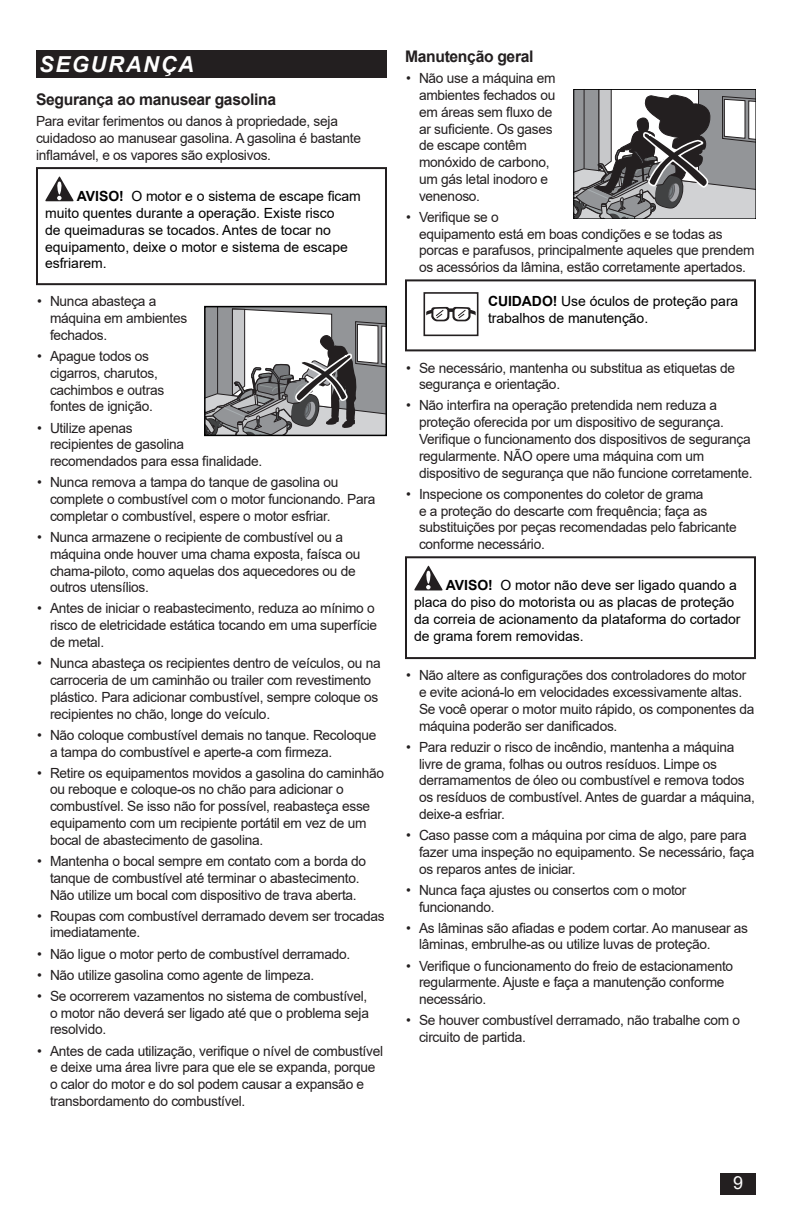
<style>
.page{position:relative;width:792px;height:1224px;background:#fff}
.page>*{position:absolute;margin:0;border:0;box-sizing:border-box;transform-origin:0 0}
.t1{font:italic 700 22px "Arial";letter-spacing:.075em;color:#fff}
.t2{font:18px "Arial";color:#fff}
.Head_9{font:700 16px "Arial";letter-spacing:-.02em;color:#231f20}
.Head_9A{font:700 16px "Arial";letter-spacing:-.02em;color:#231f20}
.Body_Text{font:14px/16.8px "Arial";letter-spacing:-.02em;color:#231f20}
.Warning{font:14px/16.8px "Arial";letter-spacing:-.005em;color:#000}
.s1{font-weight:700}
</style>
<div class="page">
<svg style="left:45px;top:176px;width:29px;height:25px"></svg>
<div style="left:36px;top:167px;width:351px;height:118px;border:2px solid #231f20"></div>
<svg style="left:207px;top:309px;width:177px;height:124px"></svg>
<div style="left:204px;top:306px;width:183px;height:130px;border:2px solid #000"></div>
<div style="left:405px;top:279px;width:351px;height:72px;border:2px solid #231f20"></div>
<div style="left:423px;top:292px;width:55px;height:44px;border:2px solid #231f20"></div>
<svg style="left:426px;top:307px;width:50px;height:14px"></svg>
<svg style="left:414px;top:565px;width:29px;height:25px"></svg>
<div style="left:405px;top:556px;width:351px;height:103px;border:2px solid #231f20"></div>
<svg style="left:576px;top:91px;width:178px;height:126px"></svg>
<div style="left:574px;top:89px;width:182px;height:130px;border:1px solid #000"></div>
<div style="left:721px;top:1174px;width:35px;height:21px;background:#231f20"></div>
<div style="left:36px;top:50px;width:351px;height:28px;background:#231f20"></div>
<h1 class="t1" style="left:39px;top:50px;width:156px">SEGURANÇA</h1>
<p class="Head_9" style="left:36px;top:88px;width:242px">Segurança ao manusear gasolina</p>
<p class="Body_Text" style="left:36px;top:113px;width:327px">Para evitar ferimentos ou danos à propriedade, seja cuidadoso ao manusear gasolina. A gasolina é bastante inflamável, e os vapores são explosivos.</p>
<p class="Warning" style="left:45px;top:188px;width:317px;text-indent:32px"><span class="s1">AVISO!</span> O motor e o sistema de escape ficam muito quentes durante a operação. Existe risco<br>de queimaduras se tocados. Antes de tocar no equipamento, deixe o motor e sistema de escape esfriarem.</p>
<p class="Body_Text" style="left:50px;top:293px;width:139px;text-indent:-13px">• Nunca abasteça a máquina em ambientes fechados.</p>
<p class="Body_Text" style="left:50px;top:348px;width:116px;text-indent:-13px">• Apague todos os cigarros, charutos, cachimbos e outras fontes de ignição.</p>
<p class="Body_Text" style="left:50px;top:419px;width:214px;text-indent:-13px">• Utilize apenas<br>recipientes de gasolina recomendados para essa finalidade.</p>
<p class="Body_Text" style="left:50px;top:474px;width:327px;text-indent:-13px">• Nunca remova a tampa do tanque de gasolina ou complete o combustível com o motor funcionando. Para completar o combustível, espere o motor esfriar.</p>
<p class="Body_Text" style="left:50px;top:529px;width:312px;text-indent:-13px">• Nunca armazene o recipiente de combustível ou a máquina onde houver uma chama exposta, faísca ou chama-piloto, como aquelas dos aquecedores ou de outros utensílios.</p>
<p class="Body_Text" style="left:50px;top:600px;width:329px;text-indent:-13px">• Antes de iniciar o reabastecimento, reduza ao mínimo o risco de eletricidade estática tocando em uma superfície de metal.</p>
<p class="Body_Text" style="left:50px;top:655px;width:332px;text-indent:-13px">• Nunca abasteça os recipientes dentro de veículos, ou na carroceria de um caminhão ou trailer com revestimento plástico. Para adicionar combustível, sempre coloque os recipientes no chão, longe do veículo.</p>
<p class="Body_Text" style="left:50px;top:726px;width:328px;text-indent:-13px">• Não coloque combustível demais no tanque. Recoloque a tampa do combustível e aperte-a com firmeza.</p>
<p class="Body_Text" style="left:50px;top:764px;width:336px;text-indent:-13px">• Retire os equipamentos movidos a gasolina do caminhão ou reboque e coloque-os no chão para adicionar o combustível. Se isso não for possível, reabasteça esse equipamento com um recipiente portátil em vez de um bocal de abastecimento de gasolina.</p>
<p class="Body_Text" style="left:37px;top:853px;width:331px;text-align:center">• Mantenha o bocal sempre em contato com a borda do tanque de combustível até terminar o abastecimento.<br>Não utilize um bocal com dispositivo de trava aberta.</p>
<p class="Body_Text" style="left:50px;top:907px;width:336px;text-indent:-13px">• Roupas com combustível derramado devem ser trocadas imediatamente.</p>
<p class="Body_Text" style="left:37px;top:945px;width:315px">• Não ligue o motor perto de combustível derramado.</p>
<p class="Body_Text" style="left:37px;top:966px;width:279px">• Não utilize gasolina como agente de limpeza.</p>
<p class="Body_Text" style="left:50px;top:987px;width:320px;text-align:justify;text-indent:-13px">• Se ocorrerem vazamentos no sistema de combustível, o motor não deverá ser ligado até que o problema seja resolvido.</p>
<p class="Body_Text" style="left:50px;top:1042px;width:335px;text-indent:-13px">• Antes de cada utilização, verifique o nível de combustível e deixe uma área livre para que ele se expanda, porque o calor do motor e do sol podem causar a expansão e transbordamento do combustível.</p>
<p class="Head_9A" style="left:405px;top:45px;width:130px">Manutenção geral</p>
<p class="Body_Text" style="left:419px;top:70px;width:138px;text-indent:-13px">• Não use a máquina em ambientes fechados ou em áreas sem fluxo de ar suficiente. Os gases de escape contêm monóxido de carbono, um gás letal inodoro e venenoso.</p>
<p class="Body_Text" style="left:419px;top:208px;width:337px;text-indent:-13px">• Verifique se o<br>equipamento está em boas condições e se todas as porcas e parafusos, principalmente aqueles que prendem os acessórios da lâmina, estão corretamente apertados.</p>
<p class="Warning" style="left:488px;top:293px;width:252px"><span class="s1">CUIDADO!</span> Use óculos de proteção para trabalhos de manutenção.</p>
<p class="Body_Text" style="left:419px;top:359px;width:318px;text-indent:-13px">• Se necessário, mantenha ou substitua as etiquetas de segurança e orientação.</p>
<p class="Body_Text" style="left:419px;top:397px;width:335px;text-indent:-13px">• Não interfira na operação pretendida nem reduza a proteção oferecida por um dispositivo de segurança.<br>Verifique o funcionamento dos dispositivos de segurança regularmente. NÃO opere uma máquina com um dispositivo de segurança que não funcione corretamente.</p>
<p class="Body_Text" style="left:419px;top:485px;width:319px;text-indent:-13px">• Inspecione os componentes do coletor de grama<br>e a proteção do descarte com frequência; faça as substituições por peças recomendadas pelo fabricante conforme necessário.</p>
<p class="Warning" style="left:414px;top:577px;width:328px;text-indent:32px"><span class="s1">AVISO!</span> O motor não deve ser ligado quando a placa do piso do motorista ou as placas de proteção da correia de acionamento da plataforma do cortador de grama forem removidas.</p>
<p class="Body_Text" style="left:419px;top:667px;width:337px;text-indent:-13px">• Não altere as configurações dos controladores do motor e evite acioná-lo em velocidades excessivamente altas.<br>Se você operar o motor muito rápido, os componentes da máquina poderão ser danificados.</p>
<p class="Body_Text" style="left:419px;top:738px;width:337px;text-indent:-13px">• Para reduzir o risco de incêndio, mantenha a máquina livre de grama, folhas ou outros resíduos. Limpe os derramamentos de óleo ou combustível e remova todos os resíduos de combustível. Antes de guardar a máquina, deixe-a esfriar.</p>
<p class="Body_Text" style="left:419px;top:827px;width:337px;text-indent:-13px">• Caso passe com a máquina por cima de algo, pare para fazer uma inspeção no equipamento. Se necessário, faça os reparos antes de iniciar.</p>
<p class="Body_Text" style="left:419px;top:881px;width:269px;text-indent:-13px">• Nunca faça ajustes ou consertos com o motor funcionando.</p>
<p class="Body_Text" style="left:419px;top:919px;width:331px;text-indent:-13px">• As lâminas são afiadas e podem cortar. Ao manusear as lâminas, embrulhe-as ou utilize luvas de proteção.</p>
<p class="Body_Text" style="left:419px;top:957px;width:316px;text-indent:-13px">• Verifique o funcionamento do freio de estacionamento regularmente. Ajuste e faça a manutenção conforme necessário.</p>
<p class="Body_Text" style="left:419px;top:1012px;width:323px;text-indent:-13px">• Se houver combustível derramado, não trabalhe com o circuito de partida.</p>
<p class="t2" style="left:733px;top:1170px;width:12px">9</p>
</div>
